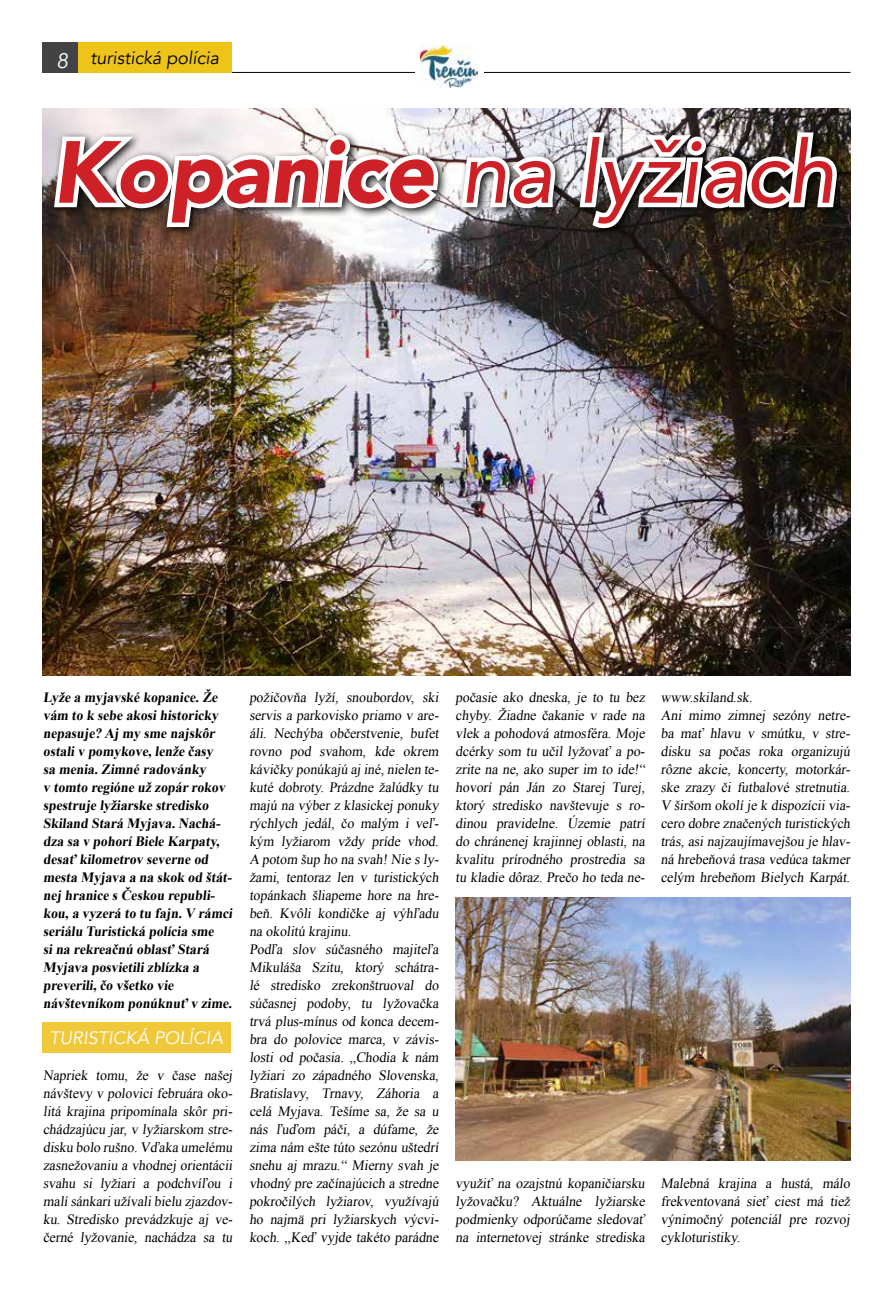
<style>
.page{position:relative;width:893px;height:1297px;background:#fff}
.page>*{position:absolute;margin:0;border:0;box-sizing:border-box;transform-origin:0 0}
.t1{font:87px "Avenir";color:#ce2127}
.t2{font:18px "Avenir";color:#000}
.t3{font:18px "Avenir";color:#fff}
.t4{font:14.25px/18px "Times New Roman";color:#000}
.t5{font:700 14.25px/18px "Times New Roman";color:#000;scale:.96 1}
.s1{font-size:21px;color:#fff}
.s2{font-weight:900}
</style>
<div class="page">
<hr style="left:43px;top:72px;width:807px;height:1px;background:#000">
<div style="left:43px;top:43px;width:52px;height:30px;background:#434345"></div>
<div style="left:78px;top:43px;width:154px;height:30px;background:#eec41a"></div>
<div style="left:416px;top:43px;width:68px;height:46px;background:#fff"></div>
<img style="left:420px;top:46px;width:58px;height:41px">
<div style="left:42px;top:1022px;width:189px;height:30px;background:#f0c93a"></div>
<img style="left:43px;top:108px;width:808px;height:567px">
<div style="left:50px;top:128px;width:798px;height:111px;background:#000;opacity:.95"></div>
<svg style="left:49px;top:128px;width:395px;height:105px"></svg>
<svg style="left:456px;top:149px;width:105px;height:66px"></svg>
<svg style="left:575px;top:127px;width:267px;height:106px"></svg>
<img style="left:455px;top:897px;width:395px;height:264px">
<p class="t2" style="left:57px;top:47px;width:167px"><span class="s1">8</span> turistická polícia</p>
<h1 class="t1" style="left:52px;top:103px;width:801px"><span class="s2">Kopanice</span> na lyžiach</h1>
<p class="t5" style="left:43px;top:688px;width:201px">Lyže a myj avské kopanice. Že vám to k sebe akosi historicky nepasuj e? Aj my sme naj skôr ostali v pomykove, lenže časy<br>sa menia. Zimné radovánky<br>v tomto regióne už zopár rokov spestruj e lyžiarske stredisko<br>Skiland Stará Myj ava. Nachá&shy;dza sa v pohorí Biele Karpaty, desať kilometrov severne od mesta Myj ava a na skok od štát&shy;nej hranice s Českou republi&shy;kou, a vyzerá to tu faj n. V rámci seriálu Turistická polícia sme<br>si na rekreačnú oblasť Stará<br>Myj ava posvietili zblízka a preverili, čo všetko vie návštevníkom ponúknuť v zime.</p>
<p class="t3" style="left:50px;top:1027px;width:178px">TURISTICKÁ POLÍCIA</p>
<p class="t4" style="left:43px;top:1066px;width:193px">Napriek tomu, že v čase našej návštevy v p olovici februára oko&shy;litá kraj ina prip omínala skôr pri&shy;chádzajúcu j ar, v lyžiarskom stre&shy;disku bolo rušno.Vďaka umelému zasnežovaniu a vhodnej orientácii svahu si lyžiari a p odchvíľou i malísánkariužívalibielu zj azdov&shy;ku. Stredisko prevádzkuj e aj ve&shy;černé lyžovanie, nachádza sa tu</p>
<p class="t4" style="left:249px;top:688px;width:193px">p ožičovňa lyží, snoubordov, ski servis a p arkovisko priamo v are&shy;áli. Nechýba občerstvenie, bufet rovno p od svahom, kde okrem kávičky p onúkajú aj iné,nielen te&shy;kuté dobroty. Prázdne žalúdky tu majú na výber z klasickej p onuky rýchlych j edál, čo malým i veľ&shy;kým lyžiarom vždy príde vhod.<br>A potom šup ho na svah! Nie s ly&shy;žami, tentoraz len v turistických top ánkach šliap eme hore na hre&shy;beň. Kvôli kondičke aj výhľadu na okolitú kraj inu.<br>Podľa slov súčasného maj iteľa<br>Mikuláša Szitu, ktorý schátra&shy;lé stredisko zrekonštruoval do súčasnej p odoby, tu lyžovačka trvá plus-mínus od konca decem&shy;bra do polovice marca, v závis&shy;losti od počasia. „Chodia k nám lyžiari zo záp adného Slovenska,<br>Bratislavy, Trnavy, Záhoria a celá Myj ava. Tešíme sa, že sa u nás ľuďom p áči, a dúfame, že zima nám ešte túto sezónu uštedrí snehu aj mrazu.“ Mierny svah j e vhodný pre začínajúcich a stredne p okročilých lyžiarov, využívajú ho najmä pri lyžiarskych výcvi&shy;koch. „Keď vyj de takéto p arádne</p>
<p class="t4" style="left:456px;top:688px;width:193px;text-align:justify">počasie ako dneska, j e to tu bez chyby. Žiadne čakanie v rade na vlek a pohodová atmosféra. Moj e dcérky som tu učil lyžovať a p o&shy;zrite na ne, ako sup er im to ide!“ hovorí p án Ján zo Starej Turej , ktorý stredisko navštevuj e s ro&shy;dinou pravidelne. Územie p atrí do chránenej kraj innej oblasti, na kvalitu prírodného prostredia sa tu kladie dôraz. Prečo ho teda ne-</p>
<p class="t4" style="left:456px;top:1174px;width:193px;text-align:justify">využiť na ozaj stnú kop aničiarsku lyžovačku? Aktuálne lyžiarske p odmienky odp orúčame sledovať na internetovej stránke strediska</p>
<p class="t4" style="left:661px;top:688px;width:193px">www.skiland.sk.<br>Ani mimo zimnej sezóny netre&shy;ba mať hlavu v smútku, v stre&shy;disku sa počas roka organizujú rôzne akcie, koncerty, motorkár&shy;ske zrazy či futbalové stretnutia.<br>V širšom okolí j e k dispozícii via&shy;cero dobre značených turistických trás, asi naj zauj ímavej šou j e hlav&shy;ná hrebeňová trasa vedúca takmer celým hrebeňom Bielych Karp át.</p>
<p class="t4" style="left:661px;top:1174px;width:193px">Malebná kraj ina a hustá, málo frekventovaná sieť ciest má tiež výnimočný p otenciál pre rozvoj cykloturistiky.</p>
</div>
